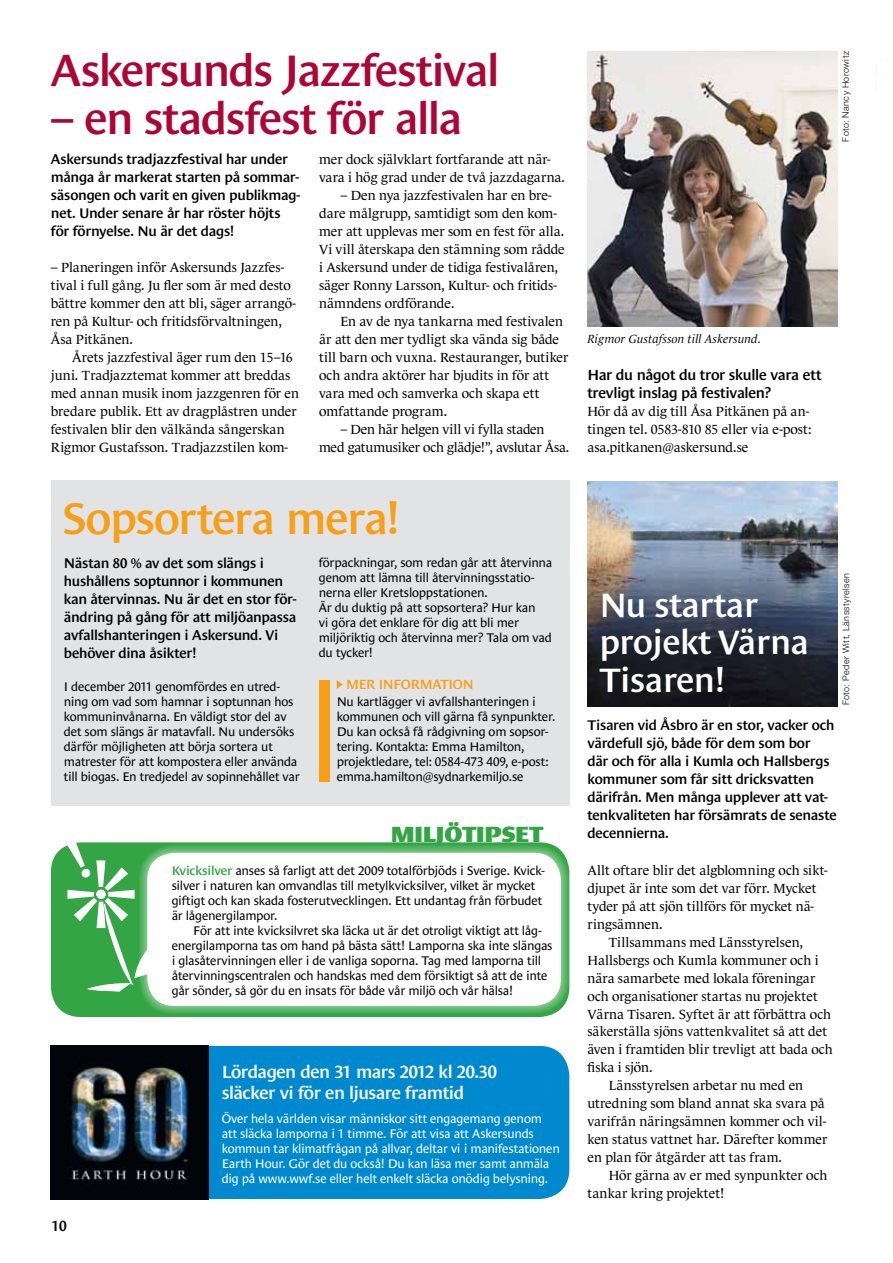
<style>
.page{position:relative;width:893px;height:1263px;background:#fff}
.page>*{position:absolute;margin:0;border:0;box-sizing:border-box;transform-origin:0 0}
.t1{font:700 52.05px "Le Monde Sans";color:#fff}
.t2{font:600 45px "Le Monde Sans";letter-spacing:-.03em;color:#ab0635}
.t3{font:600 45px "Le Monde Sans";letter-spacing:-.03em;color:#f6a01a}
.t4{font:600 34.5px/37.5px "Le Monde Sans";letter-spacing:-.01em;color:#fff}
.t5{font:900 22.5px "Le Monde Sans";color:#33a544}
.t6{font:600 18px/21.6px "Le Monde Sans";letter-spacing:-.03em;color:#fff}
.t7{font:600 15px/18px "Le Monde Sans";letter-spacing:-.02em;color:#000}
.t8{font:600 14.25px/18px "Le Monde Sans";letter-spacing:-.02em;color:#000}
.t9{font:13.5px/18px "Le Monde Journal";letter-spacing:-.005em;color:#000}
.t10{font:600 13.5px "Le Monde Sans";letter-spacing:-.025em;color:#f6a01a}
.t11{font:12.75px/15px "Le Monde Sans";letter-spacing:-.015em;color:#000}
.t12{font:12.75px/15px "Le Monde Sans";letter-spacing:-.015em;color:#fff}
.t13{font:italic 12px "Le Monde Journal";letter-spacing:.01em;color:#000}
.t14{font:300 9px "Helvetica Neue LT";letter-spacing:.05em;color:#000}
.s1{font-family:"Times New Roman";font-weight:400;font-size:18px}
.s2{font-weight:600;color:#33a544}
</style>
<div class="page">
<div style="left:51px;top:481px;width:518px;height:325px;background:#e2e3e4"></div>
<div style="left:51px;top:1046px;width:518px;height:153px;background:#0089cf;border-radius:30px"></div>
<img style="left:51px;top:1046px;width:158px;height:153px">
<div style="left:51px;top:842px;width:518px;height:175px;background:#33a544;border-radius:30px"></div>
<div style="left:139px;top:844px;width:430px;height:170px;background:#fff;opacity:.75"></div>
<div style="left:147px;top:853px;width:414px;height:153px;background:#fff;border-radius:27px"></div>
<svg style="left:337px;top:680px;width:6px;height:9px"></svg>
<div style="left:319px;top:680px;width:11px;height:101px;background:#f6a01a"></div>
<img style="left:587px;top:482px;width:251px;height:224px">
<img style="left:587px;top:51px;width:250px;height:275px">
<svg style="left:67px;top:842px;width:84px;height:150px"></svg>
<h2 class="t2" style="left:51px;top:45px;width:450px">Askersunds Jazzfestival</h2>
<h2 class="t2" style="left:51px;top:93px;width:413px">– en stadsfest för alla</h2>
<p class="t9" style="left:319px;top:150px;width:247px">mer dock självklart fortfarande att när&shy;vara i hög grad under de två jazzdagarna.</p>
<p class="t9" style="left:319px;top:186px;width:247px;text-indent:21px">– Den nya jazzfestivalen har en bre&shy;dare målgrupp, samtidigt som den kom&shy;mer att upplevas mer som en fest för alla.<br>Vi vill återskapa den stämning som rådde i Askersund under de tidiga festivalåren, säger Ronny Larsson, Kultur- och fritids&shy;nämndens ordförande.</p>
<p class="t9" style="left:319px;top:312px;width:251px;text-indent:21px">En av de nya tankarna med festivalen är att den mer tydligt ska vända sig både till barn och vuxna. Restauranger, butiker och andra aktörer har bjudits in för att vara med och samverka och skapa ett omfattande program.</p>
<p class="t9" style="left:319px;top:420px;width:252px;text-align:center">– Den här helgen vill vi fylla staden<br>med gatumusiker och glädje!”, avslutar Åsa.</p>
<p class="t8" style="left:51px;top:150px;width:251px">Askersunds tradjazzfestival har under många år markerat starten på sommar&shy;säsongen och varit en given publikmag&shy;net. Under senare år har röster höjts för förnyelse. Nu är det dags!</p>
<p class="t9" style="left:51px;top:258px;width:247px">– Planeringen inför Askersunds Jazzfes&shy;tival i full gång. Ju fler som är med desto bättre kommer den att bli, säger arrangö&shy;ren på Kultur- och fritidsförvaltningen, Åsa Pitkänen.</p>
<p class="t9" style="left:51px;top:348px;width:250px;text-indent:21px">Årets jazzfestival äger rum den 15–16 juni. Tradjazztemat kommer att breddas med annan musik inom jazzgenren för en bredare publik. Ett av dragplåstren under festivalen blir den välkända sångerskan Rigmor Gustafsson. Tradjazzstilen kom-</p>
<p class="t13" style="left:587px;top:332px;width:175px">Rigmor Gustafsson till Askersund.</p>
<p class="t7" style="left:587px;top:366px;width:236px">Har du något du tror skulle vara ett trevligt inslag på festivalen?</p>
<p class="t9" style="left:587px;top:402px;width:226px">Hör då av dig till Åsa Pitkänen på an&shy;tingen tel. 0583-810 85 eller via e-post: asa.pitkanen@askersund.se</p>
<p class="t14" style="left:840px;top:142px;width:92px;rotate:-90deg">Foto: Nancy Horowitz</p>
<h2 class="t3" style="left:62px;top:493px;width:340px">Sopsortera mera!</h2>
<p class="t8" style="left:64px;top:555px;width:234px">Nästan 80 % av det som slängs i hushållens soptunnor i kommunen kan återvinnas. Nu är det en stor för&shy;ändring på gång för att miljöanpassa avfallshanteringen i Askersund. Vi behöver dina åsikter!</p>
<p class="t11" style="left:64px;top:680px;width:237px">I december 2011 genomfördes en utred&shy;ning om vad som hamnar i soptunnan hos kommuninvånarna. En väldigt stor del av det som slängs är matavfall. Nu undersöks därför möjligheten att börja sortera ut matrester för att kompostera eller använda till biogas. En tredjedel av sopinnehållet var</p>
<p class="t11" style="left:319px;top:555px;width:235px">förpackningar, som redan går att återvinna genom att lämna till återvinningsstatio&shy;nerna eller Kretsloppstationen.<br>Är du duktig på att sopsortera? Hur kan<br>vi göra det enklare för dig att bli mer miljöriktig och återvinna mer? Tala om vad du tycker!</p>
<p class="t10" style="left:346px;top:677px;width:129px">MER INFORMATION</p>
<p class="t11" style="left:337px;top:694px;width:220px">Nu kartlägger vi avfallshanteringen i kommunen och vill gärna få synpunkter.<br>Du kan också få rådgivning om sopsor&shy;tering. Kontakta: Emma Hamilton, projektledare, tel: 0584-473 409, e-post: emma.hamilton@sydnarkemiljo.se</p>
<h1 class="t1" style="left:92px;top:851px;width:19px">!</h1>
<h1 class="t1" style="left:58px;top:903px;width:19px;rotate:-90deg">!</h1>
<h1 class="t1" style="left:144px;top:886px;width:19px;rotate:90deg">!</h1>
<h1 class="t1" style="left:110px;top:937px;width:19px;rotate:-180deg">!</h1>
<p class="t7" style="left:52px;top:1216px;width:22px">10<span class="s1">10</span></p>
<h3 class="t5" style="left:391px;top:822px;width:154px">MILJÖTIPSET</h3>
<p class="t11" style="left:172px;top:863px;width:374px"><span class="s2">Kvicksilver</span> anses så farligt att det 2009 totalförbjöds i Sverige. Kvick&shy;silver i naturen kan omvandlas till metylkvicksilver, vilket är mycket giftigt och kan skada fosterutvecklingen. Ett undantag från förbudet är lågenergilampor.</p>
<p class="t11" style="left:172px;top:923px;width:382px;text-indent:21px">För att inte kvicksilvret ska läcka ut är det otroligt viktigt att låg&shy;energilamporna tas om hand på bästa sätt! Lamporna ska inte slängas i glasåtervinningen eller i de vanliga soporna. Tag med lamporna till återvinningscentralen och handskas med dem försiktigt så att de inte går sönder, så gör du en insats för både vår miljö och vår hälsa!</p>
<h3 class="t6" style="left:222px;top:1061px;width:277px">Lördagen den 31 mars 2012 kl 20.30 släcker vi för en ljusare framtid</h3>
<p class="t12" style="left:222px;top:1111px;width:340px">Över hela världen visar människor sitt engagemang genom att släcka lamporna i 1 timme. För att visa att Askersunds kommun tar klimatfrågan på allvar, deltar vi i manifestationen Earth Hour. Gör det du också! Du kan läsa mer samt anmäla dig på www.wwf.se eller helt enkelt släcka onödig belysning.</p>
<h3 class="t4" style="left:600px;top:586px;width:211px">Nu startar projekt Värna<br>Tisaren!</h3>
<p class="t14" style="left:840px;top:705px;width:134px;rotate:-90deg">Foto: Peder Witt, Länsstyrelsen</p>
<p class="t8" style="left:587px;top:717px;width:251px">Tisaren vid Åsbro är en stor, vacker och värdefull sjö, både för dem som bor<br>där och för alla i Kumla och Hallsbergs kommuner som får sitt dricksvatten därifrån. Men många upplever att vat&shy;tenkvaliteten har försämrats de senaste decennierna.</p>
<p class="t9" style="left:587px;top:861px;width:242px">Allt oftare blir det algblomning och sikt-</p>
<p class="t9" style="left:587px;top:879px;width:230px">djupet är inte som det var förr. Mycket</p>
<p class="t9" style="left:587px;top:897px;width:228px">tyder på att sjön tillförs för mycket nä-</p>
<p class="t9" style="left:587px;top:915px;width:77px">ringsämnen.</p>
<p class="t9" style="left:609px;top:933px;width:196px">Tillsammans med Länsstyrelsen,</p>
<p class="t9" style="left:587px;top:951px;width:233px">Hallsbergs och Kumla kommuner och i</p>
<p class="t9" style="left:587px;top:969px;width:229px">nära samarbete med lokala föreningar</p>
<p class="t9" style="left:587px;top:987px;width:232px">och organisationer startas nu projektet</p>
<p class="t9" style="left:587px;top:1005px;width:245px">Värna Tisaren. Syftet är att förbättra och</p>
<p class="t9" style="left:587px;top:1023px;width:241px">säkerställa sjöns vattenkvalitet så att det</p>
<p class="t9" style="left:587px;top:1041px;width:247px">även i framtiden blir trevligt att bada och</p>
<p class="t9" style="left:587px;top:1059px;width:67px">fiska i sjön.</p>
<p class="t9" style="left:609px;top:1077px;width:196px">Länsstyrelsen arbetar nu med en</p>
<p class="t9" style="left:587px;top:1095px;width:239px">utredning som bland annat ska svara på</p>
<p class="t9" style="left:587px;top:1113px;width:240px">varifrån näringsämnen kommer och vil-</p>
<p class="t9" style="left:587px;top:1131px;width:241px">ken status vattnet har. Därefter kommer</p>
<p class="t9" style="left:587px;top:1149px;width:196px">en plan för åtgärder att tas fram.</p>
<p class="t9" style="left:609px;top:1167px;width:220px">Hör gärna av er med synpunkter och</p>
<p class="t9" style="left:587px;top:1185px;width:138px">tankar kring projektet!</p>
</div>
